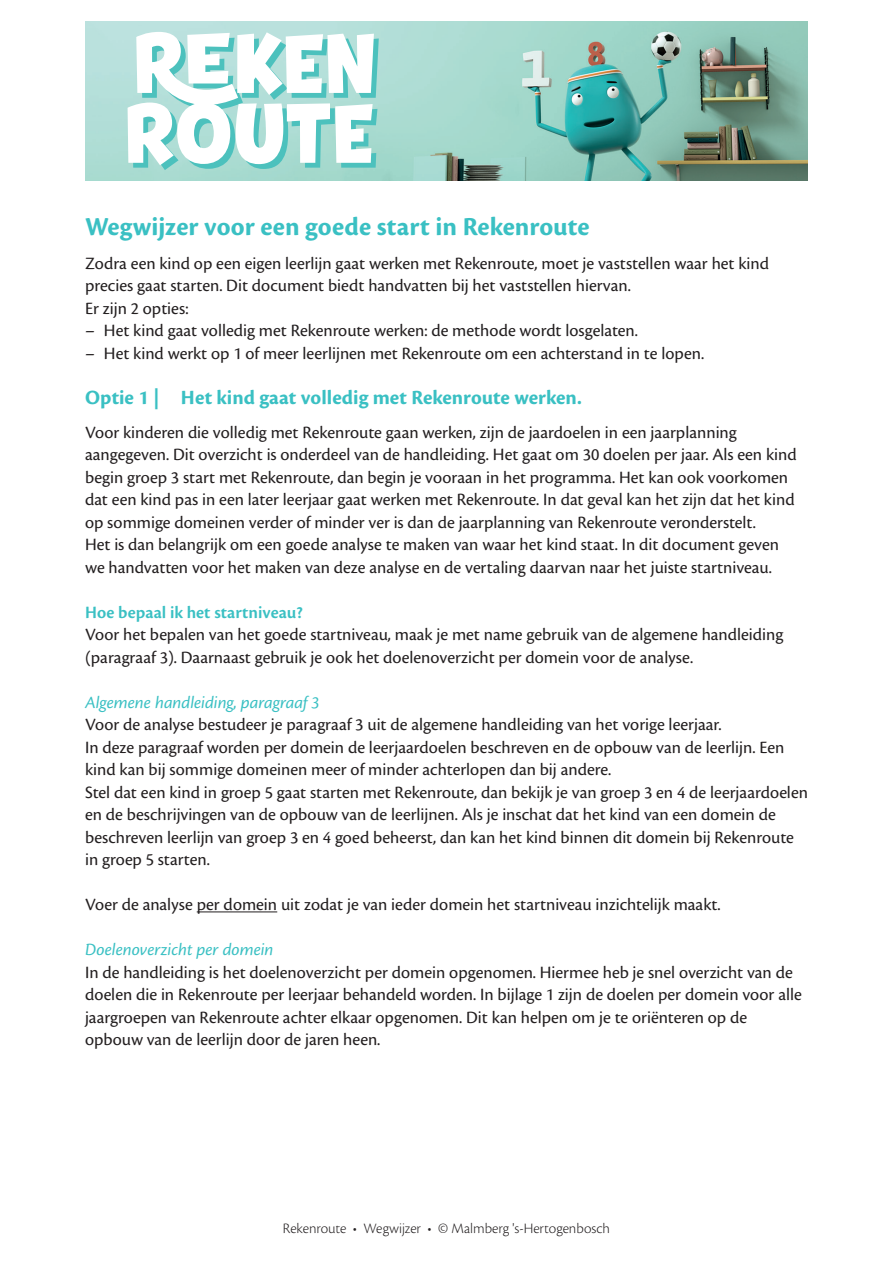
<style>
.page{position:relative;width:893px;height:1263px;background:#fff}
.page>*{position:absolute;margin:0;border:0;box-sizing:border-box;transform-origin:0 0}
.t1{font:700 27px "Cronos Pro";letter-spacing:.005em;color:#3ac0c3}
.t2{font:700 21px "Cronos Pro";color:#3ac0c3}
.t3{font:18px/22.5px "Cronos Pro";color:#231f20}
.t4{font:italic 18px "Cronos Pro";letter-spacing:-.005em;color:#3ac0c3}
.t5{font:600 18px "Cronos Pro";color:#3ac0c3}
.t6{font:300 15px "Cronos Pro";letter-spacing:-.005em;color:#231f20}
</style>
<div class="page">
<img style="left:85px;top:21px;width:723px;height:160px">
<svg style="left:128px;top:32px;width:251px;height:138px"></svg>
<hr style="left:197px;top:911px;width:80px;height:1px;background:#231f20">
<h1 class="t1" style="left:85px;top:211px;width:506px">Wegwijzer voor een goede start in Rekenroute</h1>
<p class="t3" style="left:85px;top:252px;width:686px">Zodra een kind op een eigen leerlijn gaat werken met Rekenroute, moet je vaststellen waar het kind precies gaat starten. Dit document biedt handvatten bij het vaststellen hiervan.<br>Er zijn 2 opties:</p>
<p class="t3" style="left:85px;top:319px;width:554px">– Het kind gaat volledig met Rekenroute werken: de methode wordt losgelaten.</p>
<p class="t3" style="left:85px;top:342px;width:621px">– Het kind werkt op 1 of meer leerlijnen met Rekenroute om een achterstand in te lopen.</p>
<p class="t2" style="left:85px;top:385px;width:498px">Optie 1 | Het kind gaat volledig met Rekenroute werken.</p>
<p class="t3" style="left:85px;top:421px;width:713px">Voor kinderen die volledig met Rekenroute gaan werken, zijn de jaardoelen in een jaarplanning aangegeven. Dit overzicht is onderdeel van de handleiding. Het gaat om 30 doelen per jaar. Als een kind begin groep 3 start met Rekenroute, dan begin je vooraan in het programma. Het kan ook voorkomen dat een kind pas in een later leerjaar gaat werken met Rekenroute. In dat geval kan het zijn dat het kind op sommige domeinen verder of minder ver is dan de jaarplanning van Rekenroute veronderstelt.<br>Het is dan belangrijk om een goede analyse te maken van waar het kind staat. In dit document geven we handvatten voor het maken van deze analyse en de vertaling daarvan naar het juiste startniveau.</p>
<p class="t5" style="left:85px;top:602px;width:219px">Hoe bepaal ik het startniveau?</p>
<p class="t3" style="left:85px;top:623px;width:700px">Voor het bepalen van het goede startniveau, maak je met name gebruik van de algemene handleiding (paragraaf 3). Daarnaast gebruik je ook het doelenoverzicht per domein voor de analyse.</p>
<p class="t4" style="left:85px;top:692px;width:236px">Algemene handleiding, paragraaf 3</p>
<p class="t3" style="left:85px;top:713px;width:724px">Voor de analyse bestudeer je paragraaf 3 uit de algemene handleiding van het vorige leerjaar.<br>In deze paragraaf worden per domein de leerjaardoelen beschreven en de opbouw van de leerlijn. Een kind kan bij sommige domeinen meer of minder achterlopen dan bij andere.<br>Stel dat een kind in groep 5 gaat starten met Rekenroute, dan bekijk je van groep 3 en 4 de leerjaardoelen en de beschrijvingen van de opbouw van de leerlijnen. Als je inschat dat het kind van een domein de beschreven leerlijn van groep 3 en 4 goed beheerst, dan kan het kind binnen dit domein bij Rekenroute in groep 5 starten.</p>
<p class="t3" style="left:85px;top:893px;width:637px">Voer de analyse per domein uit zodat je van ieder domein het startniveau inzichtelijk maakt.</p>
<p class="t4" style="left:85px;top:939px;width:190px">Doelenoverzicht per domein</p>
<p class="t3" style="left:85px;top:961px;width:718px">In de handleiding is het doelenoverzicht per domein opgenomen. Hiermee heb je snel overzicht van de doelen die in Rekenroute per leerjaar behandeld worden. In bijlage 1 zijn de doelen per domein voor alle jaargroepen van Rekenroute achter elkaar opgenomen. Dit kan helpen om je te oriënteren op de opbouw van de leerlijn door de jaren heen.</p>
<p class="t6" style="left:283px;top:1220px;width:329px">Rekenroute • Wegwijzer • © Malmberg 's-Hertogenbosch</p>
</div>
